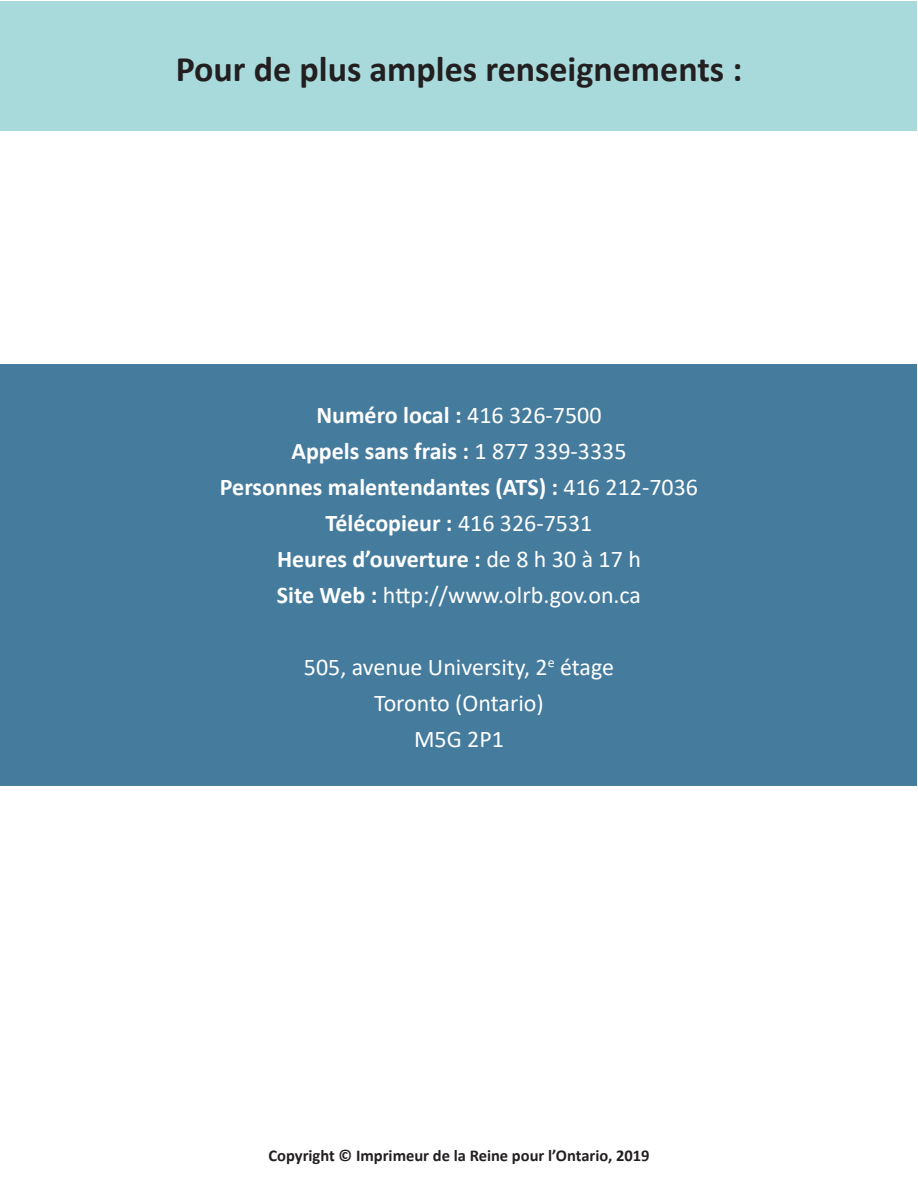
<style>
.page{position:relative;width:918px;height:1188px;background:#fff}
.page>*{position:absolute;margin:0;border:0;box-sizing:border-box;transform-origin:0 0}
.t1{font:700 36px "Calibri";color:#231f20}
.t2{font:700 24px "Calibri";color:#fff}
.t3{font:24px "Calibri";color:#fff}
.t4{font:700 16.5px "Calibri";color:#231f20}
.s1{font-weight:400}
.s2{font-weight:700}
</style>
<div class="page">
<div style="left:1px;top:1px;width:916px;height:130px;background:#a8dadc"></div>
<div style="left:1px;top:364px;width:916px;height:422px;background:#457b9d"></div>
<p class="t1" style="left:176px;top:44px;width:568px">Pour de plus amples renseignements :</p>
<p class="t2" style="left:316px;top:398px;width:287px">Numéro local : <span class="s1">416 326-7500</span></p>
<p class="t2" style="left:292px;top:434px;width:337px">Appels sans frais : <span class="s1">1 877 339-3335</span></p>
<p class="t2" style="left:220px;top:470px;width:480px">Personnes malentendantes (ATS) : <span class="s1">416 212-7036</span></p>
<p class="t2" style="left:326px;top:506px;width:268px">Télécopieur : <span class="s1">416 326-7531</span></p>
<p class="t2" style="left:277px;top:542px;width:365px">Heures d’ouverture : <span class="s1">de 8 h 30 à 17 h</span></p>
<p class="t3" style="left:277px;top:578px;width:366px"><span class="s2">Site Web :</span> http://www.olrb.gov.on.ca</p>
<p class="t3" style="left:304px;top:650px;width:312px">505, avenue University, 2<sup>e</sup> étage</p>
<p class="t3" style="left:374px;top:686px;width:171px">Toronto (Ontario)</p>
<p class="t3" style="left:414px;top:722px;width:91px">M5G 2P1</p>
<p class="t4" style="left:269px;top:1144px;width:382px">Copyright © Imprimeur de la Reine pour l’Ontario, 2019</p>
</div>
